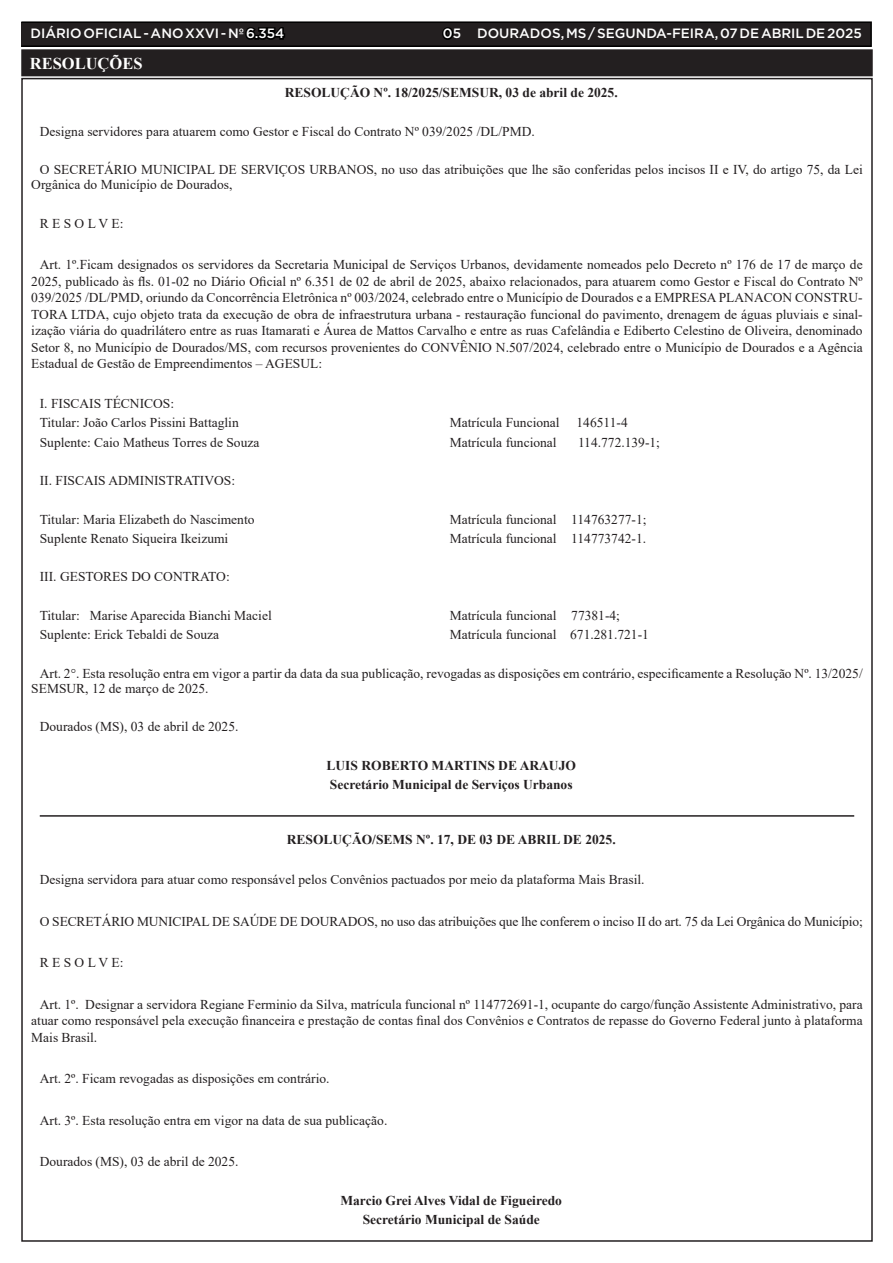
<style>
.page{position:relative;width:893px;height:1263px;background:#fff}
.page>*{position:absolute;margin:0;border:0;box-sizing:border-box;transform-origin:0 0}
.TEXTO{font:700 16.5px "Times New Roman";color:#fff}
.TEXTO-2{font:13.5px/16.5px "Times New Roman";color:#231f20}
.TEXTO-3{font:700 13.5px "Times New Roman";color:#231f20}
.t1{font:500 13.5px "Gotham";color:#fff}
.s1{color:#000}
</style>
<div class="page">
<div style="left:21px;top:22px;width:850px;height:24px;background:#231f20"></div>
<div style="left:21px;top:21px;width:851px;height:26px;border:2px solid #000"></div>
<hr style="left:40px;top:815px;width:814px;height:2px;background:#231f20">
<div style="left:23px;top:51px;width:848px;height:23px;background:#231f20"></div>
<div style="left:21px;top:49px;width:852px;height:27px;border:4px solid #231f20"></div>
<p class="t1" style="left:31px;top:25px;width:255px">DIÁRIO OFICIAL - ANO XXVI - Nº <span class="s1">6.354</span></p>
<p class="t1" style="left:443px;top:25px;width:420px"><span class="s1">0</span>5 DOURADOS, MS / SEGUNDA-FEIRA, 07 DE ABRIL DE 2025</p>
<p class="TEXTO" style="left:30px;top:52px;width:114px">RESOLUÇÕES</p>
<p class="TEXTO-3" style="left:285px;top:83px;width:334px">RESOLUÇÃO Nº. 18/2025/SEMSUR, 03 de abril de 2025.</p>
<p class="TEXTO-2" style="left:40px;top:122px;width:496px">Designa servidores para atuarem como Gestor e Fiscal do Contrato Nº 039/2025 /DL/PMD.</p>
<p class="TEXTO-2" style="left:31px;top:162px;width:833px;line-height:15px;text-indent:9px">O SECRETÁRIO MUNICIPAL DE SERVIÇOS URBANOS, no uso das atribuições que lhe são conferidas pelos incisos II e IV, do artigo 75, da Lei<br>Orgânica do Município de Dourados,</p>
<p class="TEXTO-2" style="left:40px;top:214px;width:85px">R E S O L V E:</p>
<p class="TEXTO-2" style="left:31px;top:256px;width:833px;text-align:justify;text-indent:9px">Art. 1º.Ficam designados os servidores da Secretaria Municipal de Serviços Urbanos, devidamente nomeados pelo Decreto nº 176 de 17 de março de 2025, publicado às fls. 01-02 no Diário Oficial nº 6.351 de 02 de abril de 2025, abaixo relacionados, para atuarem como Gestor e Fiscal do Contrato Nº 039/2025 /DL/PMD, oriundo da Concorrência Eletrônica nº 003/2024, celebrado entre o Município de Dourados e a EMPRESA PLANACON CONSTRU-TORA LTDA, cujo objeto trata da execução de obra de infraestrutura urbana - restauração funcional do pavimento, drenagem de águas pluviais e sinal&shy;ização viária do quadrilátero entre as ruas Itamarati e Áurea de Mattos Carvalho e entre as ruas Cafelândia e Ediberto Celestino de Oliveira, denominado Setor 8, no Município de Dourados/MS, com recursos provenientes do CONVÊNIO N.507/2024, celebrado entre o Município de Dourados e a Agência Estadual de Gestão de Empreendimentos – AGESUL:</p>
<p class="TEXTO-2" style="left:40px;top:395px;width:136px">I. FISCAIS TÉCNICOS:</p>
<p class="TEXTO-2" style="left:40px;top:414px;width:201px">Titular: João Carlos Pissini Battaglin</p>
<p class="TEXTO-2" style="left:450px;top:414px;width:111px">Matrícula Funcional</p>
<p class="TEXTO-2" style="left:577px;top:414px;width:53px">146511-4</p>
<p class="TEXTO-2" style="left:40px;top:433px;width:221px">Suplente: Caio Matheus Torres de Souza</p>
<p class="TEXTO-2" style="left:450px;top:433px;width:108px">Matrícula funcional</p>
<p class="TEXTO-2" style="left:578px;top:433px;width:83px">114.772.139-1;</p>
<p class="TEXTO-2" style="left:40px;top:472px;width:197px">II. FISCAIS ADMINISTRATIVOS:</p>
<p class="TEXTO-2" style="left:40px;top:510px;width:216px">Titular: Maria Elizabeth do Nascimento</p>
<p class="TEXTO-2" style="left:450px;top:510px;width:198px">Matrícula funcional 114763277-1;</p>
<p class="TEXTO-2" style="left:40px;top:530px;width:190px">Suplente Renato Siqueira Ikeizumi</p>
<p class="TEXTO-2" style="left:450px;top:530px;width:198px">Matrícula funcional 114773742-1.</p>
<p class="TEXTO-2" style="left:40px;top:568px;width:192px">III. GESTORES DO CONTRATO:</p>
<p class="TEXTO-2" style="left:40px;top:607px;width:233px">Titular: Marise Aparecida Bianchi Maciel</p>
<p class="TEXTO-2" style="left:450px;top:607px;width:172px">Matrícula funcional 77381-4;</p>
<p class="TEXTO-2" style="left:40px;top:626px;width:181px">Suplente: Erick Tebaldi de Souza</p>
<p class="TEXTO-2" style="left:450px;top:626px;width:201px">Matrícula funcional 671.281.721-1</p>
<p class="TEXTO-2" style="left:31px;top:665px;width:833px;line-height:15px;text-indent:9px">Art. 2°. Esta resolução entra em vigor a partir da data da sua publicação, revogadas as disposições em contrário, especificamente a Resolução Nº. 13/2025/<br>SEMSUR, 12 de março de 2025.</p>
<p class="TEXTO-2" style="left:40px;top:718px;width:200px">Dourados (MS), 03 de abril de 2025.</p>
<p class="TEXTO-3" style="left:327px;top:755px;width:251px">LUIS ROBERTO MARTINS DE ARAUJO</p>
<p class="TEXTO-3" style="left:330px;top:775px;width:244px">Secretário Municipal de Serviços Urbanos</p>
<p class="TEXTO-3" style="left:287px;top:830px;width:330px">RESOLUÇÃO/SEMS Nº. 17, DE 03 DE ABRIL DE 2025.</p>
<p class="TEXTO-2" style="left:40px;top:871px;width:606px">Designa servidora para atuar como responsável pelos Convênios pactuados por meio da plataforma Mais Brasil.</p>
<p class="TEXTO-2" style="left:40px;top:913px;width:825px">O SECRETÁRIO MUNICIPAL DE SAÚDE DE DOURADOS, no uso das atribuições que lhe conferem o inciso II do art. 75 da Lei Orgânica do Município;</p>
<p class="TEXTO-2" style="left:40px;top:954px;width:85px">R E S O L V E:</p>
<p class="TEXTO-2" style="left:31px;top:996px;width:833px;text-align:justify;text-indent:9px">Art. 1º. Designar a servidora Regiane Ferminio da Silva, matrícula funcional nº 114772691-1, ocupante do cargo/função Assistente Administrativo, para atuar como responsável pela execução financeira e prestação de contas final dos Convênios e Contratos de repasse do Governo Federal junto à plataforma Mais Brasil.</p>
<p class="TEXTO-2" style="left:40px;top:1070px;width:291px">Art. 2º. Ficam revogadas as disposições em contrário.</p>
<p class="TEXTO-2" style="left:40px;top:1112px;width:349px">Art. 3º. Esta resolução entra em vigor na data de sua publicação.</p>
<p class="TEXTO-2" style="left:40px;top:1153px;width:200px">Dourados (MS), 03 de abril de 2025.</p>
<p class="TEXTO-3" style="left:340px;top:1191px;width:223px">Marcio Grei Alves Vidal de Figueiredo</p>
<p class="TEXTO-3" style="left:363px;top:1210px;width:179px">Secretário Municipal de Saúde</p>
</div>
